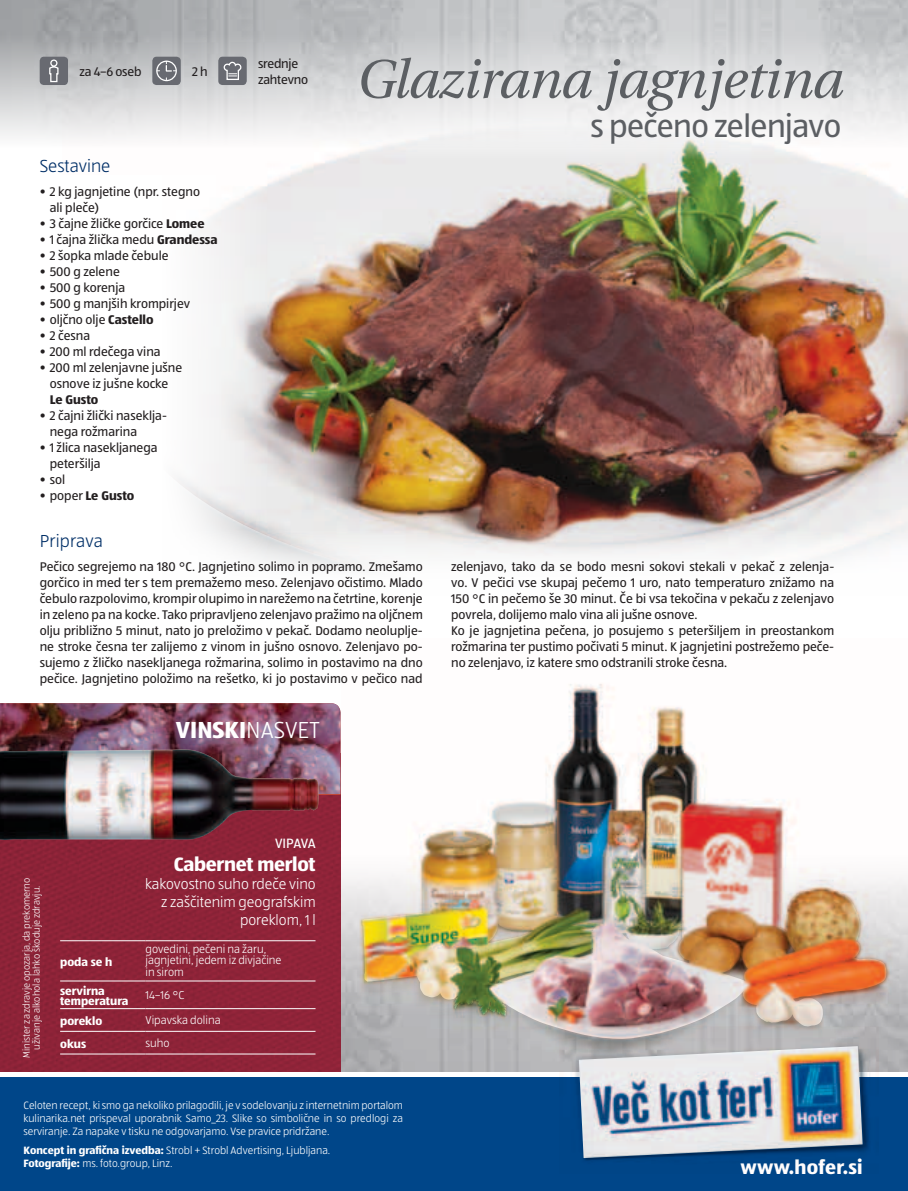
<style>
.page{position:relative;width:908px;height:1191px;background:#fff}
.page>*{position:absolute;margin:0;border:0;box-sizing:border-box;transform-origin:0 0}
.t1{font:italic 54px "Utopia";letter-spacing:-.015em;color:#5c5f63}
.t2{font:32.4px "ALDISUEDOT";letter-spacing:-.02em;color:#5c5f63}
.t3{font:700 24px "ALDISUEDOT";color:#fff}
.t4{font:20px "ALDISUED Bold";letter-spacing:-.015em;color:#fff}
.t5{font:20px "ALDISUED Bold";letter-spacing:.01em;color:#fff}
.t6{font:300 18px "ALDISUEDOT";letter-spacing:.005em;color:#002f67}
.t7{font:300 15px/18px "ALDISUEDOT";color:#fff;text-align:right}
.t8{font:14px "ALDISUEDOT";letter-spacing:-.04em;color:#fff}
.t9{font:13px/16px "ALDISUEDOT";color:#231f20}
.t10{font:13px "ALDISUEDCE Bold";color:#231f20}
.t11{font:12px/10px "ALDISUED Bold";color:#fff}
.t12{font:300 11.8px/11.6px "ALDISUEDOT";color:#fff}
.t13{font:11.8px "ALDISUED Light";color:#fff}
.t14{font:300 11px/13px "ALDISUEDOT";color:#fff;text-align:justify}
.t15{font:300 10px/10px "ALDISUEDOT";color:#fff;text-align:center}
.s1{font-family:"ALDISUEDCE Bold"}
.s2{font-family:"ALDISUEDOT"}
.s3{font-weight:300}
.s4{font-weight:700}
</style>
<div class="page">
<div style="left:0;top:1077px;width:907px;height:114px;background:#004689"></div>
<svg style="left:0;top:34px;width:907px;height:112px;background:#d0d1d2"></svg>
<div style="left:0;top:794px;width:340px;height:277px;background:#8e2338"></div>
<img style="left:0;top:703px;width:340px;height:91px">
<img style="left:0;top:749px;width:318px;height:91px">
<img style="left:341px;top:684px;width:566px;height:387px">
<img style="left:362px;top:689px;width:219px;height:316px">
<img style="left:62px;top:98px;width:845px;height:49px">
<img style="left:110px;top:126px;width:797px;height:402px">
<svg style="left:152px;top:57px;width:29px;height:28px"></svg>
<div style="left:156px;top:61px;width:21px;height:20px;border:1px solid #fff;border-radius:50%"></div>
<svg style="left:165px;top:61px;width:11px;height:11px"></svg>
<div style="left:218px;top:57px;width:28px;height:28px;background:#686a71"></div>
<svg style="left:223px;top:61px;width:19px;height:19px"></svg>
<div style="left:40px;top:57px;width:28px;height:28px;background:#686a71"></div>
<svg style="left:49px;top:59px;width:10px;height:24px"></svg>
<hr style="left:60px;top:940px;width:85px;height:1px;background:#fff">
<hr style="left:145px;top:940px;width:170px;height:1px;background:#fff">
<hr style="left:60px;top:980px;width:85px;height:1px;background:#fff">
<hr style="left:145px;top:980px;width:170px;height:1px;background:#fff">
<hr style="left:60px;top:1008px;width:85px;height:1px;background:#fff">
<hr style="left:145px;top:1008px;width:170px;height:1px;background:#fff">
<hr style="left:60px;top:1030px;width:85px;height:1px;background:#fff">
<hr style="left:145px;top:1030px;width:170px;height:1px;background:#fff">
<hr style="left:60px;top:1053px;width:85px;height:1px;background:#fff">
<hr style="left:145px;top:1053px;width:170px;height:1px;background:#fff">
<svg style="left:319px;top:528px;width:588px;height:42px;fill:#f4f3f4"></svg>
<svg style="left:110px;top:175px;width:209px;height:392px"></svg>
<img style="left:559px;top:1027px;width:318px;height:134px">
<img style="left:578px;top:1046px;width:284px;height:112px">
<p class="t9" style="left:79px;top:63px;width:64px">za 4–6 oseb</p>
<h1 class="t1" style="left:355px;top:50px;width:487px">Glazirana jagnjetina</h1>
<h2 class="t2" style="left:590px;top:105px;width:252px">s pečeno zelenjavo</h2>
<p class="t9" style="left:192px;top:63px;width:17px">2 h</p>
<p class="t9" style="left:258px;top:55px;width:52px">srednje zahtevno</p>
<h3 class="t6" style="left:40px;top:155px;width:72px">Sestavine</h3>
<p class="t9" style="left:50px;top:183px;width:152px;text-indent:-10px">• 2 kg jagnjetine (npr. stegno ali pleče)</p>
<p class="t9" style="left:40px;top:215px;width:166px">• 3 čajne žličke gorčice <span class="s1">Lomee</span></p>
<p class="t9" style="left:40px;top:231px;width:179px">• 1 čajna žlička medu <span class="s1">Grandessa</span></p>
<p class="t9" style="left:40px;top:247px;width:130px">• 2 šopka mlade čebule</p>
<p class="t9" style="left:40px;top:263px;width:82px">• 500 g zelene</p>
<p class="t9" style="left:40px;top:279px;width:87px">• 500 g korenja</p>
<p class="t9" style="left:40px;top:295px;width:152px">• 500 g manjših krompirjev</p>
<p class="t9" style="left:40px;top:311px;width:115px">• oljčno olje <span class="s1">Castello</span></p>
<p class="t9" style="left:40px;top:327px;width:52px">• 2 česna</p>
<p class="t9" style="left:40px;top:343px;width:122px">• 200 ml rdečega vina</p>
<p class="t9" style="left:40px;top:359px;width:144px;text-align:center">• 200 ml zelenjavne jušne osnove iz jušne kocke</p>
<p class="t10" style="left:50px;top:391px;width:50px">Le Gusto</p>
<p class="t9" style="left:50px;top:407px;width:119px;text-indent:-10px">• 2 čajni žlički naseklja&shy;nega rožmarina</p>
<p class="t9" style="left:50px;top:439px;width:109px;text-indent:-10px">• 1 žlica nasekljanega peteršilja</p>
<p class="t9" style="left:40px;top:471px;width:27px">• sol</p>
<p class="t10" style="left:40px;top:487px;width:96px"><span class="s2">• poper</span> Le Gusto</p>
<h3 class="t6" style="left:40px;top:529px;width:65px">Priprava</h3>
<p class="t9" style="left:40px;top:558px;width:384px;text-align:justify">Pečico segrejemo na 180 °C. Jagnjetino solimo in popramo. Zmešamo gorčico in med ter s tem premažemo meso. Zelenjavo očistimo. Mlado čebulo razpolovimo, krompir olupimo in narežemo na četrtine, korenje in zeleno pa na kocke. Tako pripravljeno zelenjavo pražimo na oljčnem olju približno 5 minut, nato jo preložimo v pekač. Dodamo neoluplje&shy;ne stroke česna ter zalijemo z vinom in jušno osnovo. Zelenjavo po&shy;sujemo z žličko nasekljanega rožmarina, solimo in postavimo na dno pečice. Jagnjetino položimo na rešetko, ki jo postavimo v pečico nad</p>
<p class="t9" style="left:451px;top:558px;width:384px">zelenjavo, tako da se bodo mesni sokovi stekali v pekač z zelenja&shy;vo. V pečici vse skupaj pečemo 1 uro, nato temperaturo znižamo na 150 °C in pečemo še 30 minut. Če bi vsa tekočina v pekaču z zelenjavo povrela, dolijemo malo vina ali jušne osnove.<br>Ko je jagnjetina pečena, jo posujemo s peteršiljem in preostankom rožmarina ter pustimo počivati 5 minut. K jagnjetini postrežemo peče&shy;no zelenjavo, iz katere smo odstranili stroke česna.</p>
<h3 class="t3" style="left:176px;top:713px;width:145px">vinski<span class="s3">nasvet</span></h3>
<p class="t15" style="left:21px;top:1057px;width:181px;rotate:-90deg">Minister za zdravje opozarja, da prekomerno uživanje alkohola lahko škoduje zdravju.</p>
<p class="t11" style="left:60px;top:956px;width:54px">poda se h</p>
<p class="t8" style="left:275px;top:834px;width:42px">VIPAVA</p>
<h3 class="t4" style="left:174px;top:851px;width:143px">Cabernet merlot</h3>
<p class="t7" style="left:145px;top:874px;width:172px">kakovostno suho rdeče vino z zaščitenim geografskim poreklom, 1 l</p>
<p class="t12" style="left:145px;top:942px;width:137px">govedini, pečeni na žaru, jagnjetini, jedem iz divjačine in sirom</p>
<p class="t11" style="left:60px;top:985px;width:70px">servirna temperatura</p>
<p class="t13" style="left:145px;top:988px;width:40px">14–16 °C</p>
<p class="t11" style="left:60px;top:1015px;width:44px">poreklo</p>
<p class="t12" style="left:145px;top:1013px;width:77px">Vipavska dolina</p>
<p class="t11" style="left:60px;top:1038px;width:28px">okus</p>
<p class="t12" style="left:145px;top:1037px;width:26px">suho</p>
<p class="t14" style="left:23px;top:1098px;width:381px">Celoten recept, ki smo ga nekoliko prilagodili, je v sodelovanju z internetnim portalom kulinarika.net prispeval uporabnik Samo_23. Slike so simbolične in so predlogi za serviranje. Za napake v tisku ne odgovarjamo. Vse pravice pridržane.</p>
<p class="t14" style="left:23px;top:1143px;width:308px"><span class="s4">Koncept in grafična izvedba:</span> Strobl + Strobl Advertising, Ljubljana.<br><span class="s4">Fotografije:</span> ms. foto.group, Linz.</p>
<h3 class="t5" style="left:740px;top:1154px;width:123px">www.hofer.si</h3>
</div>
